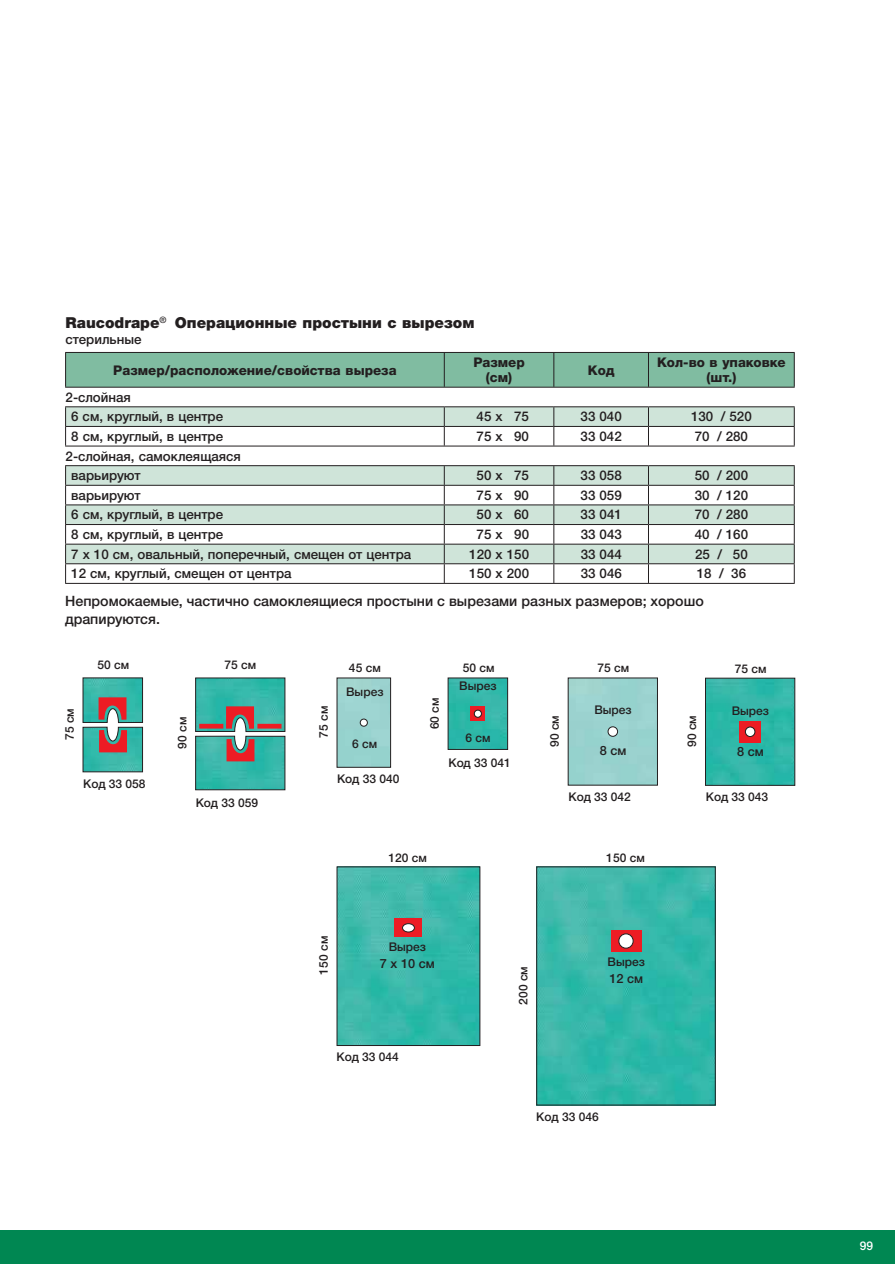
<style>
.page{position:relative;width:895px;height:1264px;background:#fff}
.page>*{position:absolute;margin:0;border:0;box-sizing:border-box;transform-origin:0 0}
.t1{font:900 15.15px "Helvetica Neue LTW1 G";color:#231f20}
.t2{font:500 14.25px/18px "Helvetica Neue LTW1 G";color:#231f20}
.t3{font:500 13.35px/19.6px "Helvetica Neue LTW1 G";color:#231f20}
.t4{font:800 13.35px/15.1px "Helvetica Neue LTW1 G";color:#231f20;text-align:center}
.t5{font:500 12.75px "Helvetica Neue LTW1 G";color:#231f20}
.t6{font:500 12px/24.6px "Helvetica Neue LTW1 G";color:#231f20;text-align:center}
.t7{font:500 12px "Helvetica Neue LTW1 G";color:#fff}
</style>
<div class="page">
<div style="left:0;top:1230px;width:895px;height:33px;background:#008752"></div>
<img style="left:538px;top:868px;width:176px;height:235px">
<div style="left:611px;top:930px;width:30px;height:21px;background:#ed1c24"></div>
<div style="left:536px;top:866px;width:180px;height:239px;border:1px solid #231f20"></div>
<div style="left:619px;top:934px;width:14px;height:14px;background:#fff;border-radius:50%"></div>
<div style="left:618px;top:933px;width:15px;height:15px;border:1px solid #231f20;border-radius:50%"></div>
<div style="left:66px;top:353px;width:728px;height:34px;background:#80bca1"></div>
<svg style="left:66px;top:564px;width:728px;height:19px"></svg>
<svg style="left:66px;top:407px;width:728px;height:156px;fill:#cfe4d9"></svg>
<hr style="left:65px;top:353px;width:1px;height:34px;background:#231f20">
<hr style="left:444px;top:353px;width:1px;height:34px;background:#231f20">
<hr style="left:553px;top:353px;width:1px;height:34px;background:#231f20">
<hr style="left:648px;top:353px;width:1px;height:34px;background:#231f20">
<hr style="left:65px;top:387px;width:730px;height:1px;background:#231f20">
<hr style="left:65px;top:406px;width:379px;height:1px;background:#231f20">
<hr style="left:444px;top:406px;width:110px;height:1px;background:#231f20">
<hr style="left:554px;top:406px;width:94px;height:1px;background:#231f20">
<hr style="left:648px;top:406px;width:147px;height:1px;background:#231f20">
<hr style="left:65px;top:426px;width:379px;height:1px;background:#231f20">
<svg style="left:65px;top:407px;width:1px;height:38px"></svg>
<hr style="left:444px;top:426px;width:110px;height:1px;background:#231f20">
<svg style="left:444px;top:407px;width:1px;height:38px"></svg>
<hr style="left:554px;top:426px;width:94px;height:1px;background:#231f20">
<svg style="left:553px;top:407px;width:1px;height:38px"></svg>
<hr style="left:648px;top:426px;width:147px;height:1px;background:#231f20">
<svg style="left:648px;top:407px;width:1px;height:38px"></svg>
<hr style="left:65px;top:445px;width:730px;height:1px;background:#231f20">
<hr style="left:648px;top:465px;width:147px;height:1px;background:#231f20">
<hr style="left:648px;top:485px;width:147px;height:1px;background:#231f20">
<hr style="left:65px;top:504px;width:379px;height:1px;background:#231f20">
<hr style="left:444px;top:504px;width:110px;height:1px;background:#231f20">
<hr style="left:554px;top:504px;width:94px;height:1px;background:#231f20">
<hr style="left:648px;top:504px;width:147px;height:1px;background:#231f20">
<hr style="left:65px;top:524px;width:379px;height:1px;background:#231f20">
<hr style="left:444px;top:524px;width:110px;height:1px;background:#231f20">
<hr style="left:554px;top:524px;width:94px;height:1px;background:#231f20">
<hr style="left:648px;top:524px;width:147px;height:1px;background:#231f20">
<hr style="left:65px;top:544px;width:379px;height:1px;background:#231f20">
<hr style="left:444px;top:544px;width:110px;height:1px;background:#231f20">
<hr style="left:554px;top:544px;width:94px;height:1px;background:#231f20">
<hr style="left:648px;top:544px;width:147px;height:1px;background:#231f20">
<hr style="left:65px;top:563px;width:379px;height:1px;background:#231f20">
<svg style="left:65px;top:466px;width:1px;height:117px"></svg>
<hr style="left:444px;top:563px;width:110px;height:1px;background:#231f20">
<svg style="left:444px;top:466px;width:1px;height:117px"></svg>
<hr style="left:554px;top:563px;width:94px;height:1px;background:#231f20">
<svg style="left:553px;top:466px;width:1px;height:117px"></svg>
<hr style="left:648px;top:563px;width:147px;height:1px;background:#231f20">
<svg style="left:648px;top:466px;width:1px;height:117px"></svg>
<hr style="left:65px;top:583px;width:730px;height:1px;background:#231f20">
<hr style="left:65px;top:352px;width:730px;height:1px;background:#231f20">
<hr style="left:794px;top:353px;width:1px;height:34px;background:#231f20">
<svg style="left:794px;top:407px;width:1px;height:38px"></svg>
<svg style="left:794px;top:466px;width:1px;height:117px"></svg>
<hr style="left:65px;top:465px;width:583px;height:1px;background:#231f20">
<hr style="left:65px;top:485px;width:583px;height:1px;background:#231f20">
<svg style="left:83px;top:677px;width:60px;height:95px"></svg>
<svg style="left:195px;top:677px;width:91px;height:113px"></svg>
<hr style="left:199px;top:724px;width:24px;height:4px;background:#ed1c24">
<hr style="left:257px;top:724px;width:25px;height:4px;background:#ed1c24">
<svg style="left:336px;top:677px;width:55px;height:91px"></svg>
<svg style="left:448px;top:677px;width:60px;height:73px"></svg>
<svg style="left:568px;top:677px;width:90px;height:109px"></svg>
<img style="left:339px;top:868px;width:139px;height:176px">
<div style="left:395px;top:918px;width:27px;height:19px;background:#ed1c24"></div>
<div style="left:337px;top:866px;width:143px;height:180px;border:1px solid #231f20"></div>
<div style="left:402px;top:923px;width:12px;height:9px;background:#fff;border-radius:50%"></div>
<div style="left:402px;top:923px;width:13px;height:9px;border:1px solid #231f20;border-radius:50%"></div>
<svg style="left:705px;top:677px;width:90px;height:109px"></svg>
<p class="t1" style="left:66px;top:313px;width:410px">Raucodrape<sup>®</sup> Операционные простыни с вырезом</p>
<p class="t3" style="left:66px;top:331px;width:77px">стерильные</p>
<p class="t4" style="left:113px;top:364px;width:285px">Размер/расположение/свойства выреза</p>
<p class="t4" style="left:473px;top:356px;width:53px">Размер (см)</p>
<p class="t4" style="left:588px;top:364px;width:28px">Код</p>
<p class="t4" style="left:657px;top:356px;width:130px">Кол-во в упаковке (шт.)</p>
<p class="t3" style="left:71px;top:389px;width:154px;text-indent:-6px">2-слойная<br>6 см, круглый, в центре</p>
<p class="t3" style="left:477px;top:408px;width:54px">45 x 75</p>
<p class="t3" style="left:581px;top:408px;width:43px">33 040</p>
<p class="t3" style="left:691px;top:408px;width:62px">130 / 520</p>
<p class="t3" style="left:71px;top:428px;width:154px">8 см, круглый, в центре</p>
<p class="t3" style="left:477px;top:428px;width:54px">75 x 90</p>
<p class="t3" style="left:581px;top:428px;width:43px">33 042</p>
<p class="t3" style="left:695px;top:428px;width:55px">70 / 280</p>
<p class="t3" style="left:71px;top:448px;width:171px;text-indent:-6px">2-слойная, самоклеящаяся варьируют</p>
<p class="t3" style="left:477px;top:467px;width:54px">50 x 75</p>
<p class="t3" style="left:581px;top:467px;width:43px">33 058</p>
<p class="t3" style="left:695px;top:467px;width:55px">50 / 200</p>
<p class="t3" style="left:71px;top:487px;width:71px">варьируют</p>
<p class="t3" style="left:477px;top:487px;width:54px">75 x 90</p>
<p class="t3" style="left:581px;top:487px;width:43px">33 059</p>
<p class="t3" style="left:695px;top:487px;width:55px">30 / 120</p>
<p class="t3" style="left:71px;top:506px;width:154px">6 см, круглый, в центре</p>
<p class="t3" style="left:477px;top:506px;width:54px">50 x 60</p>
<p class="t3" style="left:581px;top:506px;width:43px">33 041</p>
<p class="t3" style="left:695px;top:506px;width:55px">70 / 280</p>
<p class="t3" style="left:71px;top:526px;width:154px">8 см, круглый, в центре</p>
<p class="t3" style="left:477px;top:526px;width:54px">75 x 90</p>
<p class="t3" style="left:581px;top:526px;width:43px">33 043</p>
<p class="t3" style="left:695px;top:526px;width:55px">40 / 160</p>
<p class="t3" style="left:71px;top:546px;width:342px">7 x 10 см, овальный, поперечный, смещен от центра</p>
<p class="t3" style="left:469px;top:546px;width:61px">120 x 150</p>
<p class="t3" style="left:581px;top:546px;width:43px">33 044</p>
<p class="t3" style="left:695px;top:546px;width:54px">25 / 50</p>
<p class="t3" style="left:71px;top:565px;width:222px">12 см, круглый, смещен от центра</p>
<p class="t3" style="left:469px;top:565px;width:61px">150 x 200</p>
<p class="t3" style="left:581px;top:565px;width:43px">33 046</p>
<p class="t3" style="left:697px;top:565px;width:51px">18 / 36</p>
<p class="t2" style="left:65px;top:593px;width:640px">Непромокаемые, частично самоклеящиеся простыни с вырезами разных размеров; хорошо драпируются.</p>
<p class="t6" style="left:98px;top:653px;width:33px">50 см</p>
<p class="t6" style="left:224px;top:653px;width:33px">75 см</p>
<p class="t6" style="left:349px;top:657px;width:33px">45 см</p>
<p class="t6" style="left:463px;top:657px;width:33px">50 см</p>
<p class="t6" style="left:597px;top:657px;width:33px">75 см</p>
<p class="t6" style="left:735px;top:657px;width:33px">75 см</p>
<p class="t6" style="left:59px;top:740px;width:33px;rotate:-90deg">75 см</p>
<p class="t6" style="left:83px;top:773px;width:64px">Код 33 058</p>
<p class="t6" style="left:171px;top:749px;width:33px;rotate:-90deg">90 см</p>
<p class="t6" style="left:196px;top:791px;width:64px">Код 33 059</p>
<p class="t6" style="left:313px;top:738px;width:33px;rotate:-90deg">75 см</p>
<p class="t6" style="left:346px;top:681px;width:39px">Вырез</p>
<p class="t6" style="left:352px;top:733px;width:27px">6 см</p>
<p class="t6" style="left:337px;top:768px;width:64px">Код 33 040</p>
<p class="t6" style="left:424px;top:729px;width:33px;rotate:-90deg">60 см</p>
<p class="t6" style="left:459px;top:675px;width:39px">Вырез</p>
<p class="t6" style="left:448px;top:727px;width:64px">6 см<br>Код 33 041</p>
<p class="t6" style="left:388px;top:846px;width:40px">120 см</p>
<p class="t6" style="left:544px;top:747px;width:33px;rotate:-90deg">90 см</p>
<p class="t6" style="left:594px;top:698px;width:39px">Вырез</p>
<p class="t5" style="left:600px;top:746px;width:28px">8 см</p>
<p class="t6" style="left:568px;top:785px;width:64px">Код 33 042</p>
<p class="t6" style="left:606px;top:846px;width:40px">150 см</p>
<p class="t6" style="left:313px;top:974px;width:40px;rotate:-90deg">150 см</p>
<p class="t6" style="left:389px;top:936px;width:39px">Вырез</p>
<p class="t5" style="left:380px;top:958px;width:56px">7 x 10 см</p>
<p class="t6" style="left:336px;top:1045px;width:64px">Код 33 044</p>
<p class="t6" style="left:512px;top:1004px;width:40px;rotate:-90deg">200 см</p>
<p class="t6" style="left:608px;top:951px;width:39px">Вырез</p>
<p class="t5" style="left:609px;top:973px;width:35px">12 см</p>
<p class="t6" style="left:536px;top:1105px;width:64px">Код 33 046</p>
<p class="t6" style="left:681px;top:747px;width:33px;rotate:-90deg">90 см</p>
<p class="t6" style="left:732px;top:699px;width:39px">Вырез</p>
<p class="t5" style="left:737px;top:747px;width:28px">8 см</p>
<p class="t6" style="left:706px;top:785px;width:64px">Код 33 043</p>
<p class="t7" style="left:860px;top:1241px;width:15px">99</p>
</div>
